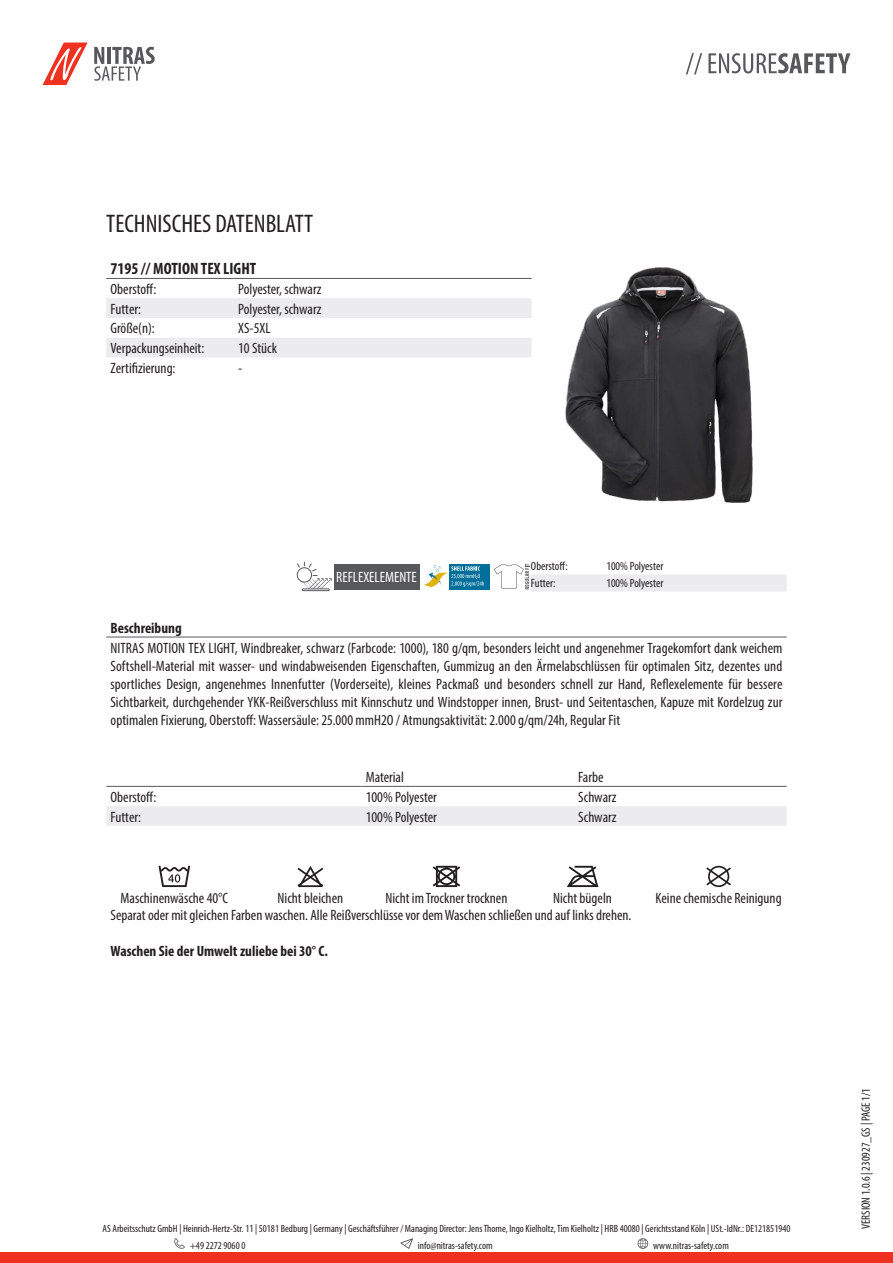
<style>
.page{position:relative;width:893px;height:1263px;background:#fff}
.page>*{position:absolute;margin:0;border:0;box-sizing:border-box;transform-origin:0 0}
.t1{font:condensed 25.5px "Myriad Pro";color:#231f20}
.t2{font:700 condensed 16.5px "Myriad Pro";color:#231f20}
.Headline_Nitras{font:condensed 15px/18px "Myriad Pro";color:#231f20;text-align:justify}
.t3{font:700 condensed 15px "Myriad Pro";color:#231f20}
.t4{font:condensed 15px "Myriad Pro";color:#fff}
.t5{font:condensed 12px "Myriad Pro";color:#231f20}
.t6{font:condensed 10.5px/17px "Myriad Pro";color:#231f20}
</style>
<div class="page">
<div style="left:0;top:1252px;width:893px;height:11px;background:#ef3122"></div>
<svg style="left:174px;top:1238px;width:11px;height:11px"></svg>
<svg style="left:400px;top:1238px;width:13px;height:11px"></svg>
<svg style="left:638px;top:1238px;width:10px;height:11px"></svg>
<svg style="left:43px;top:43px;width:45px;height:42px"></svg>
<svg style="left:94px;top:47px;width:61px;height:34px"></svg>
<svg style="left:686px;top:53px;width:16px;height:21px"></svg>
<svg style="left:708px;top:53px;width:142px;height:20px"></svg>
<svg style="left:106px;top:298px;width:425px;height:59px"></svg>
<hr style="left:106px;top:278px;width:128px;height:1px;background:#57585a">
<hr style="left:234px;top:278px;width:297px;height:1px;background:#57585a">
<img style="left:531px;top:267px;width:222px;height:236px">
<div style="left:334px;top:564px;width:85px;height:25px;background:#57585a"></div>
<div style="left:449px;top:564px;width:41px;height:25px;background:#006f9a"></div>
<svg style="left:424px;top:565px;width:60px;height:23px"></svg>
<svg style="left:494px;top:564px;width:293px;height:27px"></svg>
<hr style="left:106px;top:637px;width:681px;height:1px;background:#57585a">
<div style="left:106px;top:806px;width:681px;height:20px;background:#ececee"></div>
<hr style="left:106px;top:786px;width:255px;height:1px;background:#57585a">
<hr style="left:361px;top:786px;width:213px;height:1px;background:#57585a">
<hr style="left:574px;top:786px;width:213px;height:1px;background:#57585a">
<svg style="left:158px;top:866px;width:32px;height:21px"></svg>
<svg style="left:297px;top:866px;width:26px;height:21px"></svg>
<svg style="left:433px;top:866px;width:27px;height:21px"></svg>
<svg style="left:567px;top:866px;width:31px;height:21px"></svg>
<svg style="left:706px;top:866px;width:25px;height:21px"></svg>
<svg style="left:296px;top:562px;width:36px;height:27px"></svg>
<div style="left:302px;top:589px;width:28px;height:2px;border:1px solid #57585a"></div>
<p class="t1" style="left:106px;top:208px;width:208px">TECHNISCHES DATENBLATT</p>
<p class="t2" style="left:111px;top:258px;width:147px">7195 // MOTION TEX LIGHT</p>
<p class="Headline_Nitras" style="left:111px;top:280px;width:47px">Oberstoff:</p>
<p class="Headline_Nitras" style="left:238px;top:280px;width:85px">Polyester, schwarz</p>
<p class="Headline_Nitras" style="left:111px;top:300px;width:32px">Futter:</p>
<p class="Headline_Nitras" style="left:238px;top:300px;width:85px">Polyester, schwarz</p>
<p class="Headline_Nitras" style="left:111px;top:319px;width:46px">Größe(n):</p>
<p class="Headline_Nitras" style="left:238px;top:319px;width:34px">XS-5XL</p>
<p class="Headline_Nitras" style="left:111px;top:339px;width:95px">Verpackungseinheit:</p>
<p class="Headline_Nitras" style="left:238px;top:339px;width:40px">10 Stück</p>
<p class="Headline_Nitras" style="left:111px;top:359px;width:67px">Zertifizierung:</p>
<p class="Headline_Nitras" style="left:238px;top:359px;width:6px">-</p>
<p class="t4" style="left:336px;top:568px;width:82px">REFLEXELEMENTE</p>
<p class="t5" style="left:531px;top:559px;width:38px">Oberstoff:</p>
<p class="t5" style="left:606px;top:559px;width:58px">100% Polyester</p>
<p class="t5" style="left:531px;top:576px;width:26px">Futter:</p>
<p class="t5" style="left:606px;top:576px;width:58px">100% Polyester</p>
<p class="t3" style="left:111px;top:618px;width:73px">Beschreibung</p>
<p class="Headline_Nitras" style="left:111px;top:638px;width:673px">NITRAS MOTION TEX LIGHT, Windbreaker, schwarz (Farbcode: 1000), 180 g/qm, besonders leicht und angenehmer Tragekomfort dank weichem Softshell-Material mit wasser- und windabweisenden Eigenschaften, Gummizug an den Ärmelabschlüssen für optimalen Sitz, dezentes und sportliches Design, angenehmes Innenfutter (Vorderseite), kleines Packmaß und besonders schnell zur Hand, Reflexelemente für bessere Sichtbarkeit, durchgehender YKK-Reißverschluss mit Kinnschutz und Windstopper innen, Brust- und Seitentaschen, Kapuze mit Kordelzug zur optimalen Fixierung, Oberstoff: Wassersäule: 25.000 mmH2O / Atmungsaktivität: 2.000 g/qm/24h, Regular Fit</p>
<p class="Headline_Nitras" style="left:366px;top:768px;width:40px">Material</p>
<p class="Headline_Nitras" style="left:578px;top:768px;width:27px">Farbe</p>
<p class="Headline_Nitras" style="left:111px;top:788px;width:47px">Oberstoff:</p>
<p class="Headline_Nitras" style="left:366px;top:788px;width:73px">100% Polyester</p>
<p class="Headline_Nitras" style="left:578px;top:788px;width:40px">Schwarz</p>
<p class="Headline_Nitras" style="left:111px;top:807px;width:32px">Futter:</p>
<p class="Headline_Nitras" style="left:366px;top:807px;width:73px">100% Polyester</p>
<p class="Headline_Nitras" style="left:578px;top:807px;width:40px">Schwarz</p>
<p class="Headline_Nitras" style="left:121px;top:888px;width:109px">Maschinenwäsche 40°C</p>
<p class="Headline_Nitras" style="left:278px;top:888px;width:67px">Nicht bleichen</p>
<p class="Headline_Nitras" style="left:386px;top:888px;width:123px">Nicht im Trockner trocknen</p>
<p class="Headline_Nitras" style="left:553px;top:888px;width:60px">Nicht bügeln</p>
<p class="Headline_Nitras" style="left:656px;top:888px;width:128px">Keine chemische Reinigung</p>
<p class="Headline_Nitras" style="left:111px;top:906px;width:522px">Separat oder mit gleichen Farben waschen. Alle Reißverschlüsse vor dem Waschen schließen und auf links drehen.</p>
<p class="t3" style="left:111px;top:942px;width:219px">Waschen Sie der Umwelt zuliebe bei 30° C.</p>
<p class="t6" style="left:190px;top:1220px;width:602px;text-indent:-87px">AS Arbeitsschutz GmbH | Heinrich-Hertz-Str. 11 | 50181 Bedburg | Germany | Geschäftsführer / Managing Director: Jens Thome, Ingo Kielholtz, Tim Kielholtz | HRB 40080 | Gerichtsstand Köln | USt.-IdNr.: DE121851940 +49 2272 9060 0</p>
<p class="t6" style="left:418px;top:1237px;width:76px">info@nitras-safety.com</p>
<p class="t6" style="left:653px;top:1237px;width:77px">www.nitras-safety.com</p>
<p class="t5" style="left:859px;top:1229px;width:142px;rotate:-90deg">VERSION 1.0.6 | 230927_GS | PAGE 1/1</p>
</div>
